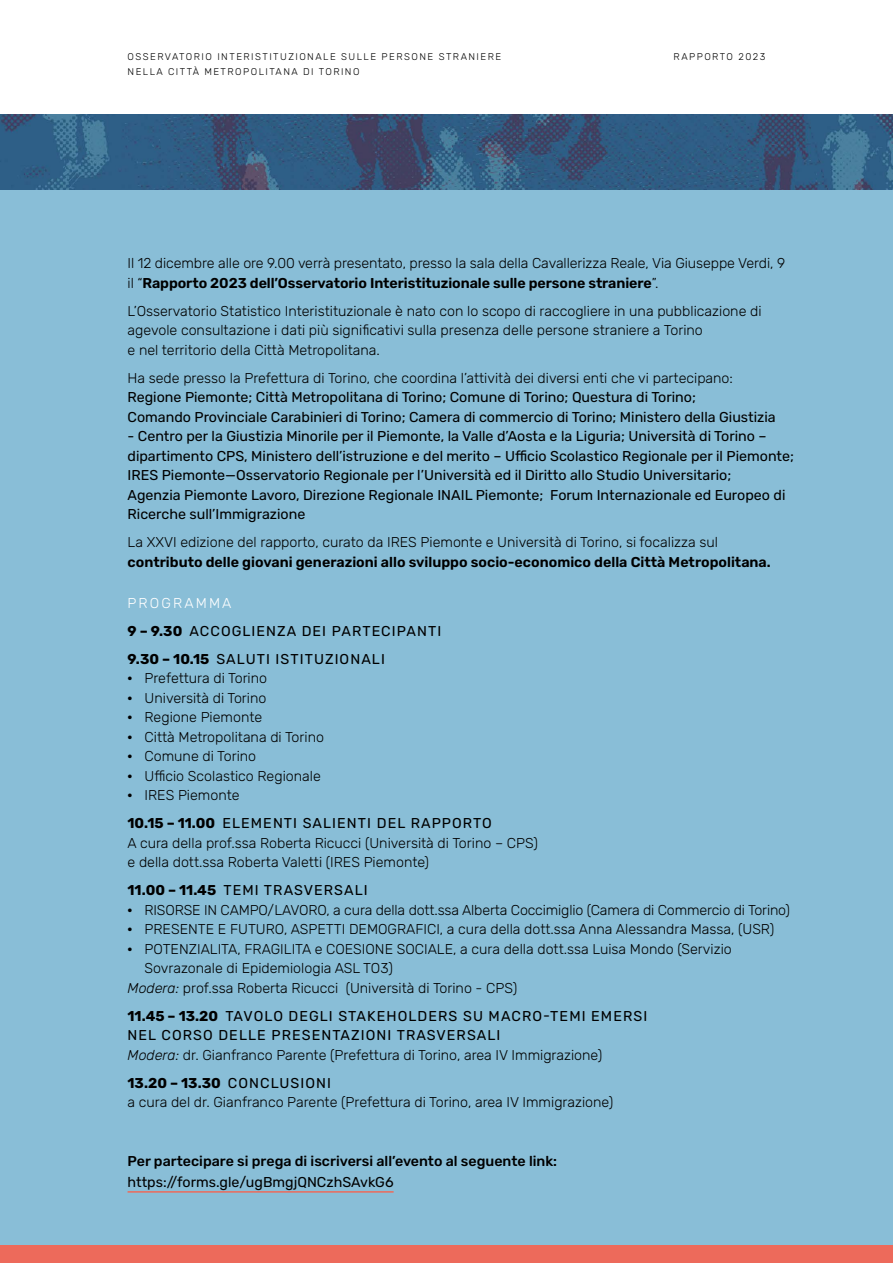
<style>
.page{position:relative;width:893px;height:1263px;background:#fff}
.page>*{position:absolute;margin:0;border:0;box-sizing:border-box;transform-origin:0 0}
.t1{font:300 14.25px/19.5px "Rubik";color:#000}
.t2{font:14.25px/19.5px "Rubik";color:#000}
.t3{font:14.25px/28px "Rubik";letter-spacing:.075em;color:#000}
.t4{font:600 14.25px "Rubik";color:#000}
.t5{font:500 14.25px "Rubik";color:#000}
.t6{font:300 9.75px/15px "Rubik";letter-spacing:.15em;color:#000}
.s1{font-weight:600}
.s2{font-weight:300;color:#fff}
.s3{font-weight:700}
.s4{font-weight:600;font-size:15px}
.s5{font-weight:400}
.s6{font-style:italic}
.s7{font-weight:300;font-style:italic}
.s8{font-weight:300}
</style>
<div class="page">
<div style="left:0;top:115px;width:893px;height:1148px;background:#89bed7"></div>
<div style="left:0;top:1246px;width:893px;height:17px;background:#ed6a5b"></div>
<img style="left:0;top:115px;width:893px;height:74px">
<hr style="left:128px;top:1191px;width:266px;height:1px;background:#ed6a5b">
<p class="t6" style="left:128px;top:50px;width:375px">OSSERVATORIO INTERISTITUZIONALE SULLE PERSONE STRANIERE<br>NELLA CITTÀ METROPOLITANA DI TORINO</p>
<p class="t6" style="left:674px;top:50px;width:93px">RAPPORTO 2023</p>
<p class="t1" style="left:128px;top:254px;width:659px">Il 12 dicembre alle ore 9.00 verrà presentato, presso la sala della Cavallerizza Reale, Via Giuseppe Verdi, 9 il “<span class="s1">Rapporto 2023 dell’Osservatorio Interistituzionale sulle persone straniere</span>”.</p>
<p class="t1" style="left:128px;top:302px;width:635px">L’Osservatorio Statistico Interistituzionale è nato con lo scopo di raccogliere in una pubblicazione di agevole consultazione i dati più significativi sulla presenza delle persone straniere a Torino<br>e nel territorio della Città Metropolitana.</p>
<p class="t1" style="left:128px;top:369px;width:607px">Ha sede presso la Prefettura di Torino, che coordina l’attività dei diversi enti che vi partecipano:</p>
<p class="t2" style="left:128px;top:388px;width:650px">Regione Piemonte; Città Metropolitana di Torino; Comune di Torino; Questura di Torino;<br>Comando Provinciale Carabinieri di Torino; Camera di commercio di Torino; Ministero della Giustizia</p>
<p class="t2" style="left:128px;top:427px;width:668px">- Centro per la Giustizia Minorile per il Piemonte, la Valle d’Aosta e la Liguria; Università di Torino – dipartimento CPS, Ministero dell’istruzione e del merito – Ufficio Scolastico Regionale per il Piemonte; IRES Piemonte—Osservatorio Regionale per l’Università ed il Diritto allo Studio Universitario;<br>Agenzia Piemonte Lavoro, Direzione Regionale INAIL Piemonte; Forum Internazionale ed Europeo di Ricerche sull’Immigrazione</p>
<p class="t1" style="left:128px;top:533px;width:592px">La XXVI edizione del rapporto, curato da IRES Piemonte e Università di Torino, si focalizza sul</p>
<p class="t4" style="left:128px;top:551px;width:645px">contributo delle giovani generazioni allo sviluppo socio-economico della Città Metropolitana.</p>
<p class="t3" style="left:128px;top:589px;width:315px"><span class="s2">PROGRAMMA<br></span><span class="s3">9 – 9.30</span> ACCOGLIENZA DEI PARTECIPANTI<br><span class="s3">9.30 – 10.15</span> SALUTI ISTITUZIONALI</p>
<p class="t1" style="left:128px;top:669px;width:198px"><span class="s4">·</span> Prefettura di Torino<br><span class="s4">·</span> Università di Torino<br><span class="s4">·</span> Regione Piemonte<br><span class="s4">·</span> Città Metropolitana di Torino <span class="s4">·</span> Comune di Torino<br><span class="s4">·</span> Ufficio Scolastico Regionale <span class="s4">·</span> IRES Piemonte</p>
<p class="t1" style="left:128px;top:814px;width:412px"><span class="s3">10.15 – 11.00</span> <span class="s5">ELEMENTI SALIENTI DEL RAPPORTO<br></span>A cura della prof.ssa Roberta Ricucci (Università di Torino – CPS) e della dott.ssa Roberta Valetti (IRES Piemonte)</p>
<p class="t3" style="left:128px;top:877px;width:242px"><span class="s3">11.00 – 11.45</span> TEMI TRASVERSALI</p>
<p class="t1" style="left:128px;top:901px;width:664px"><span class="s4">·</span> RISORSE IN CAMPO/LAVORO, a cura della dott.ssa Alberta Coccimiglio (Camera di Commercio di Torino)</p>
<p class="t1" style="left:128px;top:920px;width:648px"><span class="s4">·</span> PRESENTE E FUTURO, ASPETTI DEMOGRAFICI, a cura della dott.ssa Anna Alessandra Massa, (USR)</p>
<p class="t1" style="left:128px;top:940px;width:606px"><span class="s4">·</span> POTENZIALITA, FRAGILITA e COESIONE SOCIALE, a cura della dott.ssa Luisa Mondo (Servizio</p>
<p class="t1" style="left:145px;top:959px;width:250px">Sovrazonale di Epidemiologia ASL TO3)</p>
<p class="t1" style="left:128px;top:979px;width:391px"><span class="s6">Modera:</span> prof.ssa Roberta Ricucci (Università di Torino - CPS)</p>
<p class="t3" style="left:128px;top:1007px;width:521px;line-height:19.5px"><span class="s3">11.45 – 13.20</span> TAVOLO DEGLI STAKEHOLDERS SU MACRO-TEMI EMERSI<br>NEL CORSO DELLE PRESENTAZIONI TRASVERSALI<br><span class="s7">Modera:</span> <span class="s8">dr. Gianfranco Parente (Prefettura di Torino, area IV Immigrazione)</span></p>
<p class="t1" style="left:128px;top:1074px;width:487px"><span class="s3">13.20 – 13.30</span> <span class="s5">CONCLUSIONI<br></span>a cura del dr. Gianfranco Parente (Prefettura di Torino, area IV Immigrazione)</p>
<p class="t5" style="left:128px;top:1151px;width:431px">Per partecipare si prega di iscriversi all’evento al seguente link:</p>
<p class="t2" style="left:128px;top:1173px;width:268px">https://forms.gle/ugBmgjQNCzhSAvkG6</p>
</div>
